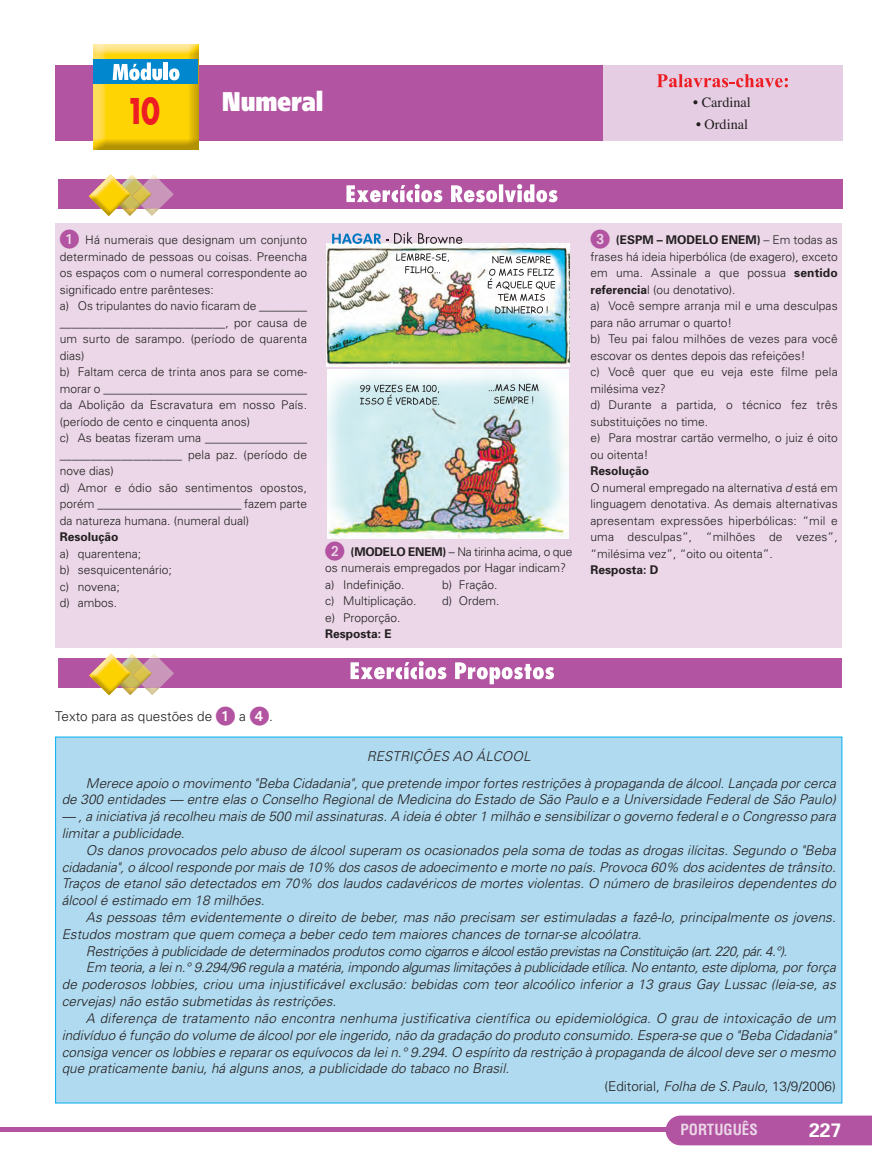
<style>
.page{position:relative;width:872px;height:1170px;background:#fff}
.page>*{position:absolute;margin:0;border:0;box-sizing:border-box;transform-origin:0 0}
.t1{font:700 34.5px "Futura";color:#ee1d23;scale:.8 1}
.t2{font:900 27px "Frutiger";color:#fff;scale:.8 1}
.t3{font:700 19.5px "Univers";color:#fff}
.t4{font:700 condensed 15px "Helvetica";color:#ebd7e8}
.t5{font:14.25px "Times";color:#231f20}
.t6{font:italic 300 13.5px/16.8px "Univers";letter-spacing:.005em;color:#231f20}
.t7{font:300 13.5px "Univers";color:#231f20}
.t8{font:300 12px/16.5px "Univers";color:#231f20}
.t9{font:700 12px "Univers";color:#231f20}
.s1{font-family:"European Pi One";font-weight:400;font-size:19.5px;color:#b254a1}
.s2{font-weight:700}
.s3{font-style:italic}
</style>
<div class="page">
<hr style="left:0;top:1127px;width:872px;height:4px;background:#b254a1">
<div style="left:665px;top:1115px;width:207px;height:30px;background:#b254a1"></div>
<div style="left:55px;top:223px;width:787px;height:424px;background:#ebd7e8"></div>
<img style="left:326px;top:243px;width:243px;height:123px">
<svg style="left:396px;top:253px;width:53px;height:20px"></svg>
<svg style="left:488px;top:256px;width:67px;height:57px;background:#d4d5d5"></svg>
<img style="left:327px;top:370px;width:242px;height:168px">
<svg style="left:360px;top:384px;width:79px;height:21px;background:#abbfc2"></svg>
<svg style="left:489px;top:384px;width:49px;height:20px"></svg>
<svg style="left:332px;top:233px;width:56px;height:11px"></svg>
<svg style="left:394px;top:232px;width:68px;height:12px"></svg>
<div style="left:56px;top:737px;width:785px;height:365px;background:#b0daef"></div>
<div style="left:58px;top:179px;width:784px;height:29px;background:#b254a1"></div>
<img style="left:144px;top:175px;width:16px;height:41px">
<img style="left:143px;top:179px;width:31px;height:29px">
<img style="left:132px;top:175px;width:6px;height:39px">
<img style="left:132px;top:179px;width:11px;height:29px">
<img style="left:132px;top:185px;width:20px;height:20px">
<svg style="left:131px;top:175px;width:1px;height:40px"></svg>
<img style="left:89px;top:174px;width:42px;height:42px">
<svg style="left:346px;top:184px;width:211px;height:18px"></svg>
<div style="left:58px;top:658px;width:784px;height:29px;background:#b254a1"></div>
<svg style="left:350px;top:661px;width:204px;height:23px"></svg>
<img style="left:144px;top:654px;width:16px;height:41px">
<img style="left:143px;top:658px;width:31px;height:29px">
<img style="left:133px;top:654px;width:5px;height:39px">
<img style="left:133px;top:658px;width:10px;height:29px">
<img style="left:133px;top:664px;width:19px;height:20px">
<svg style="left:131px;top:653px;width:2px;height:42px"></svg>
<img style="left:89px;top:653px;width:42px;height:42px">
<div style="left:55px;top:65px;width:787px;height:76px;background:#b254a1"></div>
<img style="left:93px;top:44px;width:105px;height:105px">
<div style="left:93px;top:59px;width:105px;height:25px;background:#0087cd"></div>
<svg style="left:113px;top:62px;width:49px;height:18px"></svg>
<hr style="left:164px;top:62px;width:4px;height:18px;background:#fff">
<svg style="left:169px;top:68px;width:10px;height:12px"></svg>
<div style="left:603px;top:65px;width:239px;height:76px;background:#e5cee3"></div>
<svg style="left:657px;top:74px;width:131px;height:13px"></svg>
<h1 class="t1" style="left:126px;top:95px;width:44px">10</h1>
<h2 class="t2" style="left:222px;top:90px;width:128px">Numeral</h2>
<p class="t5" style="left:693px;top:97px;width:59px">• Cardinal</p>
<p class="t5" style="left:696px;top:119px;width:54px">• Ordinal</p>
<p class="t8" style="left:60px;top:232px;width:249px"><span class="s1">1</span> Há numerais que designam um conjunto determi nado de pessoas ou coisas. Preencha os espaços com o numeral correspondente ao significado entre parênteses:<br>a) Os tripulantes do navio ficaram de ________ ___________________________, por causa de um surto de sarampo. (período de quarenta dias)<br>b) Faltam cerca de trinta anos para se come - mo rar o __________________________________ da Abolição da Escrava tura em nosso País. (período de cento e cinquenta anos)<br>c) As beatas fizeram uma _________________ ____________________ pela paz. (período de nove dias)<br>d) Amor e ódio são sentimentos opostos, porém ________________________ fazem parte da natureza humana. (numeral dual)</p>
<p class="t9" style="left:60px;top:532px;width:60px">Resolução</p>
<p class="t8" style="left:60px;top:546px;width:113px">a) quarentena;<br>b) sesquicentenário; c) novena;<br>d) ambos.</p>
<p class="t8" style="left:325px;top:544px;width:249px"><span class="s1">2</span> <span class="s2">(MODELO ENEM)</span> – Na tirinha acima, o que os numerais empregados por Hagar indicam? a) Indefinição.</p>
<p class="t8" style="left:442px;top:577px;width:57px">b) Fração.</p>
<p class="t8" style="left:325px;top:593px;width:93px">c) Multiplicação.</p>
<p class="t8" style="left:442px;top:593px;width:59px">d) Ordem.</p>
<p class="t8" style="left:325px;top:610px;width:77px">e) Proporção.</p>
<p class="t9" style="left:325px;top:629px;width:68px">Resposta: E</p>
<p class="t8" style="left:590px;top:232px;width:249px"><span class="s1">3</span> <span class="s2">(ESPM – MODELO ENEM)</span> – Em todas as frases há ideia hiperbólica (de exagero), exceto em uma. Assinale a que possua <span class="s2">sentido referencia</span>l (ou denotativo).<br>a) Você sempre arranja mil e uma desculpas para não arrumar o quarto!<br>b) Teu pai falou milhões de vezes para você escovar os dentes depois das refeições!<br>c) Você quer que eu veja este filme pela milésima vez?<br>d) Durante a partida, o técnico fez três substituições no time.<br>e) Para mostrar cartão vermelho, o juiz é oito ou oitenta!</p>
<p class="t8" style="left:590px;top:463px;width:249px"><span class="s2">Resolução<br></span>O numeral empregado na alternativa <span class="s3">d</span>está em linguagem denotativa. As demais alternativas apresentam expressões hiperbólicas: “mil e uma desculpas”, “milhões de vezes”, “milésima vez”, “oito ou oitenta”.</p>
<p class="t9" style="left:590px;top:565px;width:69px">Resposta: D</p>
<p class="t7" style="left:55px;top:711px;width:219px">Texto para as questões de <span class="s1">1</span> a <span class="s1">4</span>.</p>
<p class="t6" style="left:86px;top:744px;width:754px;line-height:26.4px;text-indent:281px">RESTRIÇÕES AO ÁLCOOL<br>Merece apoio o movimento "Beba Cidadania",que pretende imporfortes restrições à propaganda de álcool.Lançada porcerca</p>
<p class="t6" style="left:62px;top:792px;width:778px">de 300 entidades — entre elas o Conselho Regional de Medicina do Estado de São Paulo e a Universidade Federal de São Paulo)</p>
<p class="t6" style="left:62px;top:809px;width:778px">— ,a iniciativa já recolheu mais de 500 milassinaturas.A ideia é obter1 milhão e sensibilizaro governo federale o Congresso para limitar a publicidade.</p>
<p class="t6" style="left:62px;top:842px;width:778px;text-align:justify;text-indent:24px">Os danos provocados pelo abuso de álcool superam os ocasionados pela soma de todas as drogas ilícitas. Segundo o "Beba cidadania",o álcoolresponde pormais de 10% dos casos de adoecimento e morte no país.Provoca 60% dos acidentes de trânsito.<br>Traços de etanol são detectados em 70% dos laudos cadavéricos de mortes violentas. O número de brasileiros dependentes do álcool é estimado em 18 milhões.</p>
<p class="t6" style="left:86px;top:910px;width:754px">As pessoas têm evidentemente o direito de beber, mas não precisam ser estimuladas a fazê-lo, principalmente os jovens.</p>
<p class="t6" style="left:62px;top:926px;width:584px">Estudos mostram que quem começa a beber cedo tem maiores chances de tornar-se alcoólatra.</p>
<p class="t6" style="left:86px;top:943px;width:705px">Restrições à publicidade de determinados produtos como cigarros e álcoolestão previstas na Constituição (art.220,pár.4.°).</p>
<p class="t6" style="left:86px;top:960px;width:754px">Em teoria,a lein.°9.294/96 regula a matéria,impondo algu mas limitações à publicidade etílica.No entanto,este diplo ma, por força</p>
<p class="t6" style="left:62px;top:977px;width:778px">de poderosos lobbies, criou uma injus tificável exclu são: bebidas com teor alcoólico inferior a 13 graus Gay Lussac (leia-se, as</p>
<p class="t6" style="left:62px;top:994px;width:279px">cervejas) não estão submetidas às restrições.</p>
<p class="t6" style="left:86px;top:1010px;width:754px">A diferença de tratamento não encontra nenhuma j ustificativa científica ou epidemiológica. O grau de intoxica ção de um</p>
<p class="t6" style="left:62px;top:1027px;width:778px">indivíduo é função do volume de álcoolporele ingerido,não da gradação do produto consumido.Espera-se que o "Beba Cidadania"</p>
<p class="t6" style="left:62px;top:1044px;width:778px">consiga venceros lobbies e repararos equívocos da lein.° 9.294.O espírito da restrição à propa ganda de álcooldeve sero mesmo</p>
<p class="t6" style="left:62px;top:1061px;width:451px">que praticamente baniu, há alguns anos, a publicidade do tabaco no Brasil.</p>
<p class="t7" style="left:604px;top:1080px;width:233px">(Editorial, <span class="s3">Folha de S.Paulo</span>, 13/9/2006)</p>
<p class="t4" style="left:680px;top:1123px;width:79px">PORTUGUÊS</p>
<h3 class="t3" style="left:809px;top:1122px;width:34px">227</h3>
</div>
